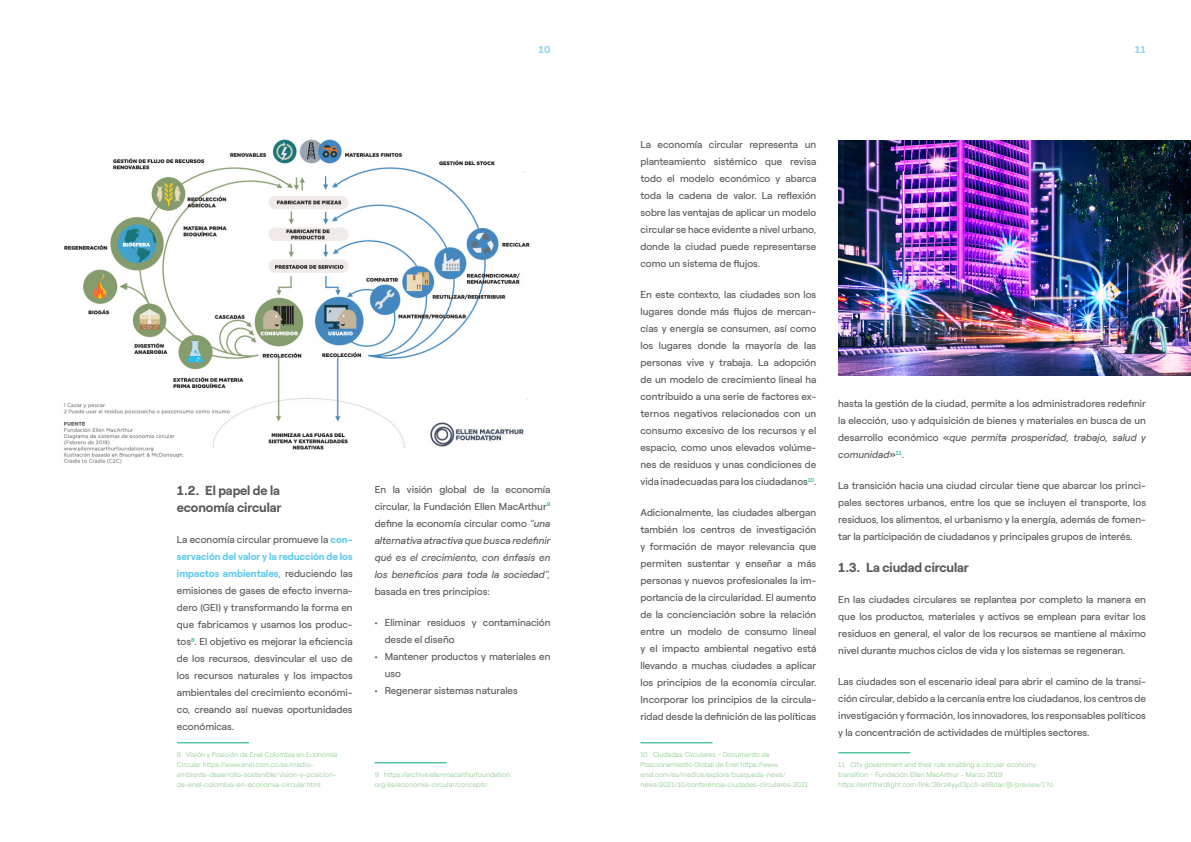
<style>
.page{position:relative;width:1191px;height:842px;background:#fff}
.page>*{position:absolute;margin:0;border:0;box-sizing:border-box;transform-origin:0 0}
.t1{font:700 13px/17px "Roobert ENEL";letter-spacing:-.01em;color:#58595b}
.general{font:10px/17px "Roobert ENEL";color:#58595b;text-align:justify}
.t2{font:700 10px "Roobert ENEL";color:#8ad5ef}
.nota_pagina{font:300 7px/10px "Roobert ENEL";color:#8aca8b}
.s1{font-weight:700;color:#5bcaec}
.s2{font-style:italic}
</style>
<div class="page">
<hr style="left:177px;top:742px;width:72px;height:1px;background:#00a775">
<hr style="left:640px;top:742px;width:72px;height:1px;background:#00a775">
<hr style="left:838px;top:752px;width:72px;height:1px;background:#00a775">
<hr style="left:375px;top:762px;width:72px;height:1px;background:#00a775">
<img style="left:64px;top:139px;width:466px;height:325px">
<img style="left:838px;top:140px;width:353px;height:236px">
<p class="t2" style="left:538px;top:41px;width:14px">10</p>
<p class="t2" style="left:1134px;top:41px;width:13px">11</p>
<p class="t1" style="left:177px;top:481px;width:106px">1.2. El papel de la economía circular</p>
<p class="general" style="left:177px;top:530px;width:177px">La economía circular promueve la <span class="s1">con&shy;servación del valor y la reducción de los impactos ambientales,</span> reduciendo las emisiones de gases de efecto inverna&shy;dero (GEI) y transformando la forma en que fabricamos y usamos los produc&shy;tos<sup>8</sup>. El objetivo es mejorar la eficiencia de los recursos, desvincular el uso de los recursos naturales y los impactos ambientales del crecimiento económi&shy;co, creando así nuevas oportunidades económicas.</p>
<p class="nota_pagina" style="left:177px;top:749px;width:162px">8 Visión y Posición de Enel Colombia en Economía Circular https://www.enel.com.co/es/medio&shy;ambiente-desarrollo-sostenible/vision-y-posicion&shy;de-enel-colombia-en-economia-circular.html</p>
<p class="general" style="left:375px;top:480px;width:177px">En la visión global de la economía circular, la Fundación Ellen MacArthur<sup>9 </sup>define la economía circular como <span class="s2">“una alternativa atractiva que busca redefinir qué es el crecimiento, con énfasis en los beneficios para toda la sociedad”, </span>basada en tres principios:</p>
<p class="general" style="left:385px;top:613px;width:167px;text-indent:-10px">• Eliminar residuos y contaminación desde el diseño</p>
<p class="general" style="left:385px;top:647px;width:167px;text-indent:-10px">• Mantener productos y materiales en uso</p>
<p class="general" style="left:375px;top:681px;width:145px">• Regenerar sistemas naturales</p>
<p class="nota_pagina" style="left:375px;top:769px;width:138px">9 https://archive.ellenmacarthurfoundation. org/es/economia-circular/concepto</p>
<p class="general" style="left:640px;top:135px;width:177px">La economía circular representa un planteamiento sistémico que revisa todo el modelo económico y abarca toda la cadena de valor. La reflexión sobre las ventajas de aplicar un modelo circular se hace evidente a nivel urbano, donde la ciudad puede representarse como un sistema de flujos.</p>
<p class="general" style="left:640px;top:285px;width:177px">En este contexto, las ciudades son los lugares donde más flujos de mercan&shy;cías y energía se consumen, así como los lugares donde la mayoría de las personas vive y trabaja. La adopción de un modelo de crecimiento lineal ha contribuido a una serie de factores ex&shy;ternos negativos relacionados con un consumo excesivo de los recursos y el espacio, como unos elevados volúme&shy;nes de residuos y unas condiciones de vida inadecuadas para los ciudadanos<sup>10</sup>.</p>
<p class="general" style="left:640px;top:503px;width:177px">Adicionalmente, las ciudades albergan también los centros de investigación y formación de mayor relevancia que permiten sustentar y enseñar a más personas y nuevos profesionales la im&shy;portancia de la circularidad. El aumento de la concienciación sobre la relación entre un modelo de consumo lineal y el impacto ambiental negativo está llevando a muchas ciudades a aplicar los principios de la economía circular.<br>Incorporar los principios de la circula&shy;ridad desde la definición de las políticas</p>
<p class="nota_pagina" style="left:640px;top:749px;width:169px">10 Ciudades Circulares – Documento de Posicionamiento Global de Enel https://www. enel.com/es/medios/explora/busqueda-news/ news/2021/10/conferencia-ciudades-circulares-2021</p>
<p class="general" style="left:838px;top:394px;width:309px">hasta la gestión de la ciudad, permite a los administradores redefinir la elección, uso y adquisición de bienes y materiales en busca de un desarrollo económico «<span class="s2">que permita prosperidad, trabajo, salud y comunidad</span>»<sup>11</sup>.</p>
<p class="general" style="left:838px;top:477px;width:309px">La transición hacia una ciudad circular tiene que abarcar los princi&shy;pales sectores urbanos, entre los que se incluyen el transporte, los residuos, los alimentos, el urbanismo y la energía, además de fomen&shy;tar la participación de ciudadanos y principales grupos de interés.</p>
<p class="t1" style="left:838px;top:557px;width:132px">1.3. La ciudad circular</p>
<p class="general" style="left:838px;top:590px;width:309px">En las ciudades circulares se replantea por completo la manera en que los productos, materiales y activos se emplean para evitar los residuos en general, el valor de los recursos se mantiene al máximo nivel durante muchos ciclos de vida y los sistemas se regeneran.</p>
<p class="general" style="left:838px;top:672px;width:309px">Las ciudades son el escenario ideal para abrir el camino de la transi&shy;ción circular, debido a la cercanía entre los ciudadanos, los centros de investigación y formación, los innovadores, los responsables políticos y la concentración de actividades de múltiples sectores.</p>
<p class="nota_pagina" style="left:838px;top:759px;width:199px">11 City government and their role enabling a circular economy transition – Fundación Ellen MacArthur - Marzo 2019</p>
<p class="nota_pagina" style="left:838px;top:779px;width:217px">https://emf.thirdlight.com/link/26rz4yyd3pc5-s68dar/@/preview/1?o</p>
</div>
